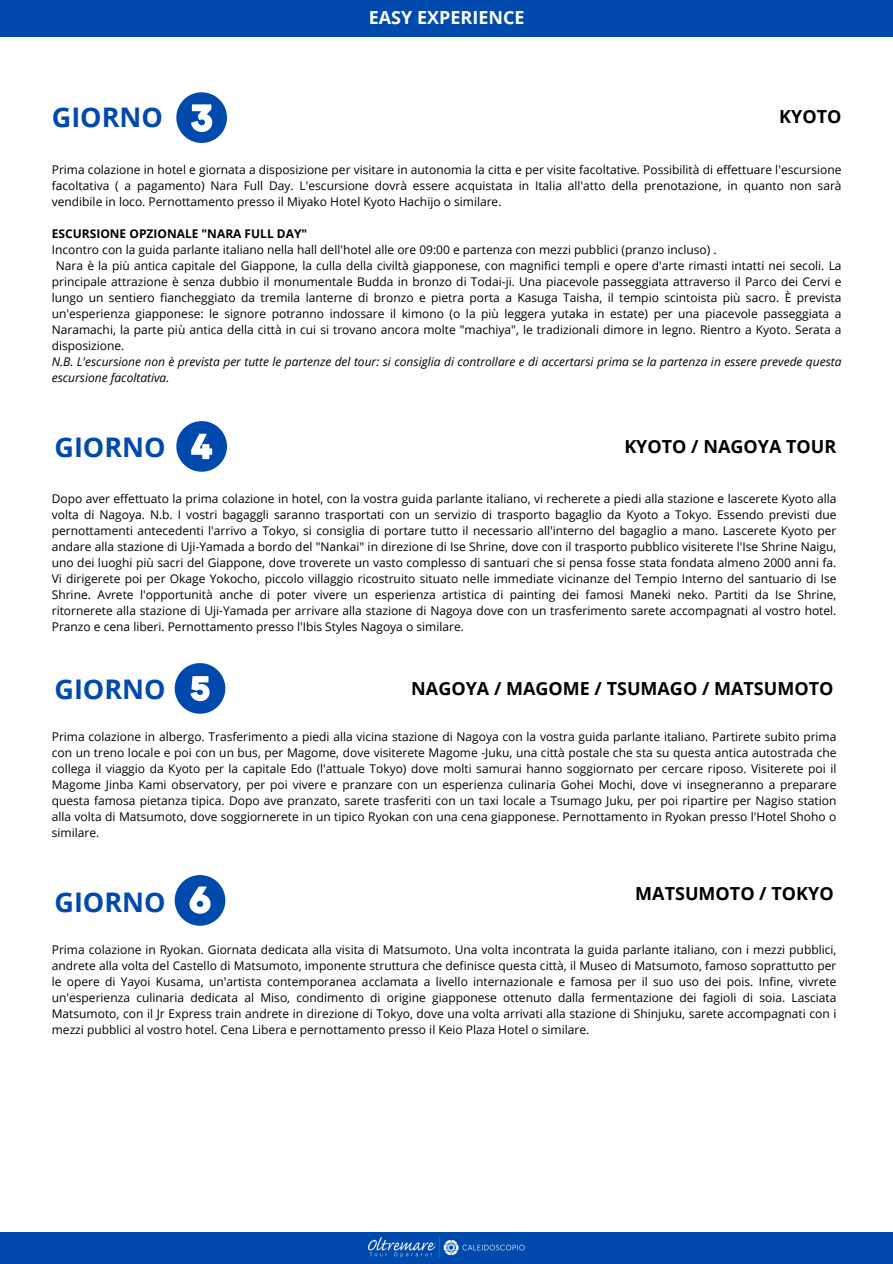
<style>
.page{position:relative;width:893px;height:1264px;background:#fff}
.page>*{position:absolute;margin:0;border:0;box-sizing:border-box;transform-origin:0 0}
.t1{font:700 27px "Open Sans";color:#004aad}
.t2{font:700 18px "Open Sans";color:#000}
.t3{font:700 18px "Open Sans";color:#fff}
.t4{font:12px/16px "Open Sans";color:#000;text-align:justify}
.t5{font:italic 12px/16px "Open Sans";color:#000}
.t6{font:700 12px "Open Sans";color:#000}
</style>
<div class="page">
<div style="left:0;top:0;width:892px;height:37px;background:#004aad"></div>
<svg style="left:175px;top:663px;width:50px;height:50px"></svg>
<svg style="left:176px;top:421px;width:51px;height:51px"></svg>
<div style="left:0;top:1231px;width:892px;height:32px;background:#004aad"></div>
<svg style="left:175px;top:875px;width:50px;height:50px"></svg>
<svg style="left:176px;top:92px;width:51px;height:51px"></svg>
<h1 class="t3" style="left:369px;top:5px;width:157px">EASY EXPERIENCE</h1>
<h2 class="t1" style="left:52px;top:98px;width:113px">GIORNO</h2>
<p class="t4" style="left:52px;top:161px;width:791px">Prima colazione in hotel e giornata a disposizione per visitare in autonomia la citta e per visite facoltative. Possibilità di effettuare l'escursione facoltativa ( a pagamento) Nara Full Day. L'escursione dovrà essere acquistata in Italia all'atto della prenotazione, in quanto non sarà vendibile in loco. Pernottamento presso il Miyako Hotel Kyoto Hachijo o similare.</p>
<p class="t6" style="left:52px;top:225px;width:257px">ESCURSIONE OPZIONALE "NARA FULL DAY"</p>
<h1 class="t4" style="left:52px;top:241px;width:666px">Incontro con la guida parlante italiano nella hall dell'hotel alle ore 09:00 e partenza con mezzi pubblici (pranzo incluso) .</h1>
<h2 class="t4" style="left:52px;top:257px;width:791px;text-indent:4px">Nara è la più antica capitale del Giappone, la culla della civiltà giapponese, con magnifici templi e opere d'arte rimasti intatti nei secoli. La principale attrazione è senza dubbio il monumentale Budda in bronzo di Todai-ji. Una piacevole passeggiata attraverso il Parco dei Cervi e lungo un sentiero fiancheggiato da tremila lanterne di bronzo e pietra porta a Kasuga Taisha, il tempio scintoista più sacro. È prevista un'esperienza giapponese: le signore potranno indossare il kimono (o la più leggera yutaka in estate) per una piacevole passeggiata a Naramachi, la parte più antica della città in cui si trovano ancora molte "machiya", le tradizionali dimore in legno. Rientro a Kyoto. Serata a disposizione.</h2>
<p class="t5" style="left:52px;top:353px;width:791px">N.B. L'escursione non è prevista per tutte le partenze del tour: si consiglia di controllare e di accertarsi prima se la partenza in essere prevede questa escursione facoltativa.</p>
<p class="t2" style="left:779px;top:104px;width:64px">KYOTO</p>
<p class="t1" style="left:54px;top:428px;width:113px">GIORNO</p>
<p class="t2" style="left:624px;top:434px;width:213px">KYOTO / NAGOYA TOUR</p>
<p class="t4" style="left:52px;top:490px;width:786px">Dopo aver effettuato la prima colazione in hotel, con la vostra guida parlante italiano, vi recherete a piedi alla stazione e lascerete Kyoto alla volta di Nagoya. N.b. I vostri bagaggli saranno trasportati con un servizio di trasporto bagaglio da Kyoto a Tokyo. Essendo previsti due pernottamenti antecedenti l'arrivo a Tokyo, si consiglia di portare tutto il necessario all'interno del bagaglio a mano. Lascerete Kyoto per andare alla stazione di Uji-Yamada a bordo del "Nankai" in direzione di Ise Shrine, dove con il trasporto pubblico visiterete l'Ise Shrine Naigu, uno dei luoghi più sacri del Giappone, dove troverete un vasto complesso di santuari che si pensa fosse stata fondata almeno 2000 anni fa.<br>Vi dirigerete poi per Okage Yokocho, piccolo villaggio ricostruito situato nelle immediate vicinanze del Tempio Interno del santuario di Ise Shrine. Avrete l'opportunità anche di poter vivere un esperienza artistica di painting dei famosi Maneki neko. Partiti da Ise Shrine, ritornerete alla stazione di Uji-Yamada per arrivare alla stazione di Nagoya dove con un trasferimento sarete accompagnati al vostro hotel.<br>Pranzo e cena liberi. Pernottamento presso l'Ibis Styles Nagoya o similare.</p>
<h2 class="t1" style="left:54px;top:670px;width:113px">GIORNO</h2>
<p class="t2" style="left:411px;top:676px;width:423px">NAGOYA / MAGOME / TSUMAGO / MATSUMOTO</p>
<h2 class="t4" style="left:52px;top:728px;width:786px">Prima colazione in albergo. Trasferimento a piedi alla vicina stazione di Nagoya con la vostra guida parlante italiano. Partirete subito prima con un treno locale e poi con un bus, per Magome, dove visiterete Magome -Juku, una città postale che sta su questa antica autostrada che collega il viaggio da Kyoto per la capitale Edo (l'attuale Tokyo) dove molti samurai hanno soggiornato per cercare riposo. Visiterete poi il Magome Jinba Kami observatory, per poi vivere e pranzare con un esperienza culinaria Gohei Mochi, dove vi insegneranno a preparare questa famosa pietanza tipica. Dopo ave pranzato, sarete trasferiti con un taxi locale a Tsumago Juku, per poi ripartire per Nagiso station alla volta di Matsumoto, dove soggiornerete in un tipico Ryokan con una cena giapponese. Pernottamento in Ryokan presso l'Hotel Shoho o similare.</h2>
<h1 class="t2" style="left:635px;top:880px;width:200px">MATSUMOTO / TOKYO</h1>
<p class="t1" style="left:54px;top:882px;width:113px">GIORNO</p>
<p class="t4" style="left:52px;top:941px;width:786px">Prima colazione in Ryokan. Giornata dedicata alla visita di Matsumoto. Una volta incontrata la guida parlante italiano, con i mezzi pubblici, andrete alla volta del Castello di Matsumoto, imponente struttura che definisce questa città, il Museo di Matsumoto, famoso soprattutto per le opere di Yayoi Kusama, un'artista contemporanea acclamata a livello internazionale e famosa per il suo uso dei pois. Infine, vivrete un'esperienza culinaria dedicata al Miso, condimento di origine giapponese ottenuto dalla fermentazione dei fagioli di soia. Lasciata Matsumoto, con il Jr Express train andrete in direzione di Tokyo, dove una volta arrivati alla stazione di Shinjuku, sarete accompagnati con i mezzi pubblici al vostro hotel. Cena Libera e pernottamento presso il Keio Plaza Hotel o similare.</p>
</div>
